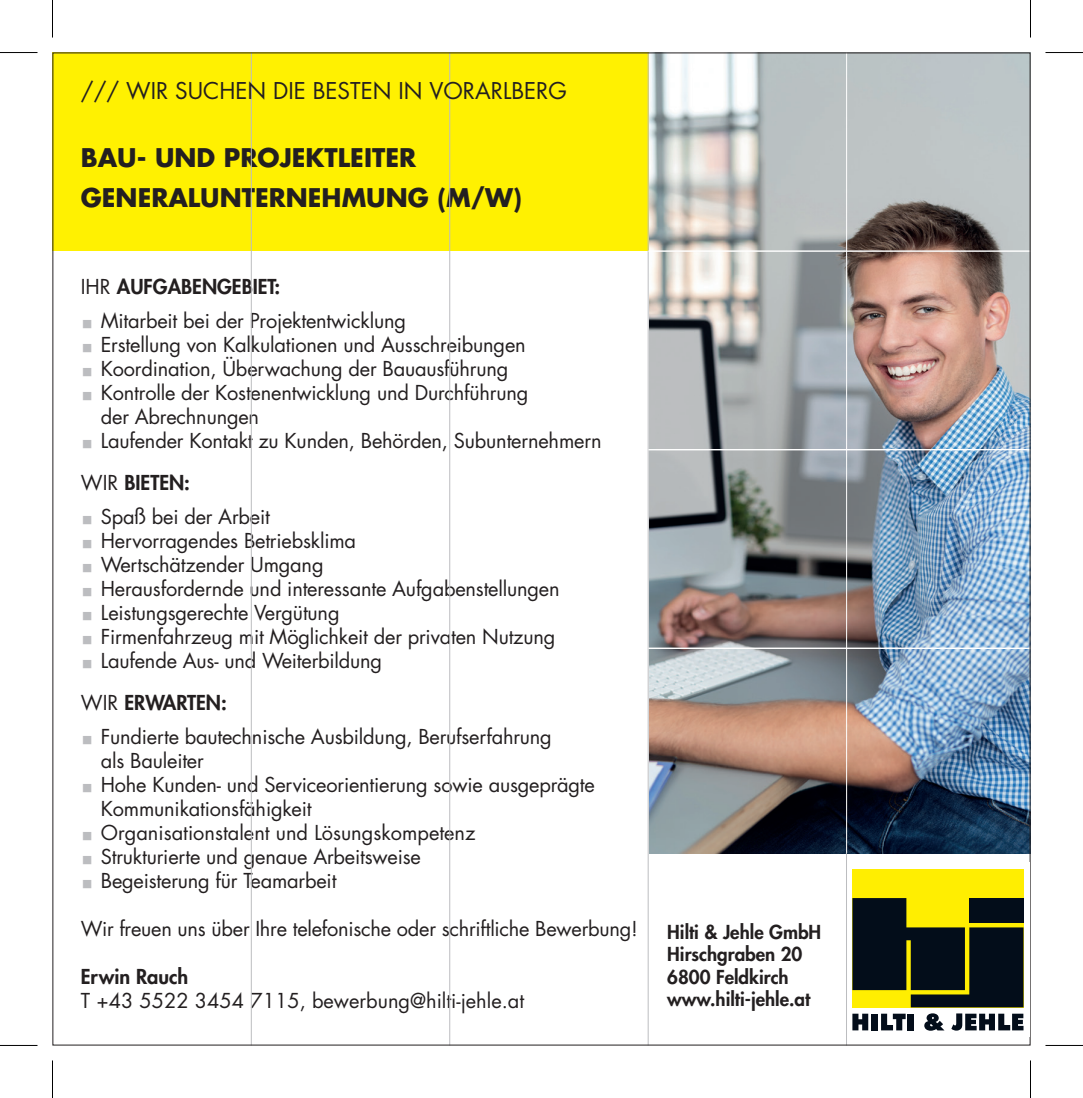
<style>
.page{position:relative;width:1083px;height:1098px;background:#fff}
.page>*{position:absolute;margin:0;border:0;box-sizing:border-box;transform-origin:0 0}
.t1{font:700 25px/40px "Futura Std";color:#231f20}
.t2{font:22.5px "Futura Std";color:#231f20}
.t3{font:20px/24px "Futura Std";letter-spacing:-.01em;color:#231f20}
.t4{font:800 20px "Futura Std";color:#231f20}
.t5{font:800 18.75px/22.5px "Futura Std";color:#231f20}
.s1{font-weight:800}
.s2{color:#bcbdc0}
</style>
<div class="page">
<div style="left:52px;top:52px;width:597px;height:199px;background:#fff101"></div>
<img style="left:649px;top:52px;width:381px;height:801px">
<hr style="left:251px;top:52px;width:1px;height:993px;background:#bcbdc0">
<hr style="left:449px;top:52px;width:1px;height:993px;background:#bcbdc0">
<hr style="left:648px;top:52px;width:1px;height:993px;background:#bcbdc0">
<hr style="left:846px;top:852px;width:1px;height:193px;background:#bcbdc0">
<hr style="left:846px;top:52px;width:1px;height:800px;background:#fff">
<hr style="left:648px;top:250px;width:382px;height:2px;background:#fff">
<hr style="left:648px;top:449px;width:382px;height:1px;background:#fff">
<hr style="left:648px;top:647px;width:382px;height:1px;background:#fff">
<div style="left:852px;top:868px;width:171px;height:139px;background:#ffee01"></div>
<svg style="left:852px;top:1013px;width:16px;height:17px"></svg>
<div style="left:872px;top:1013px;width:6px;height:17px;background:#030d1a"></div>
<svg style="left:881px;top:1013px;width:25px;height:17px"></svg>
<div style="left:908px;top:1013px;width:6px;height:17px;background:#030d1a"></div>
<svg style="left:924px;top:1013px;width:20px;height:17px"></svg>
<svg style="left:951px;top:1013px;width:72px;height:17px"></svg>
<svg style="left:852px;top:898px;width:171px;height:109px"></svg>
<hr style="left:0;top:52px;width:38px;height:1px;background:#000">
<hr style="left:1045px;top:52px;width:38px;height:1px;background:#000">
<hr style="left:0;top:1044px;width:38px;height:1px;background:#000">
<hr style="left:1045px;top:1044px;width:38px;height:1px;background:#000">
<hr style="left:52px;top:0;width:1px;height:37px;background:#000">
<hr style="left:52px;top:1060px;width:1px;height:37px;background:#000">
<hr style="left:1030px;top:0;width:1px;height:37px;background:#000">
<hr style="left:1030px;top:1060px;width:1px;height:37px;background:#000">
<p class="t2" style="left:81px;top:77px;width:488px">/// WIR SUCHEN DIE BESTEN IN VORARLBERG</p>
<p class="t1" style="left:81px;top:137px;width:443px">BAU- UND PROJEKTLEITER<br>GENERALUNTERNEHMUNG (M/W)</p>
<p class="t3" style="left:81px;top:270px;width:327px;line-height:34px">IHR <span class="s1">AUFGABENGEBIET:<br></span><span class="s2">◼</span> Mitarbeit bei der Projektentwicklung</p>
<p class="t3" style="left:81px;top:333px;width:446px"><span class="s2">◼</span> Erstellung von Kalkulationen und Ausschreibungen</p>
<p class="t3" style="left:81px;top:357px;width:429px"><span class="s2">◼</span> Koordination, Überwachung der Bauausführung</p>
<p class="t3" style="left:81px;top:381px;width:449px"><span class="s2">◼</span> Kontrolle der Kostenentwicklung und Durchführung</p>
<p class="t3" style="left:101px;top:405px;width:160px">der Abrechnungen</p>
<p class="t3" style="left:81px;top:429px;width:522px"><span class="s2">◼</span> Laufender Kontakt zu Kunden, Behörden, Subunternehmern</p>
<p class="t3" style="left:81px;top:465px;width:191px;line-height:34px">WIR <span class="s1">BIETEN:<br></span><span class="s2">◼</span> Spaß bei der Arbeit</p>
<p class="t3" style="left:81px;top:528px;width:480px"><span class="s2">◼</span> Hervorragendes Betriebsklima<br><span class="s2">◼</span> Wertschätzender Umgang<br><span class="s2">◼</span> Herausfordernde und interessante Aufgabenstellungen <span class="s2">◼</span> Leistungsgerechte Vergütung<br><span class="s2">◼</span> Firmenfahrzeug mit Möglichkeit der privaten Nutzung <span class="s2">◼</span> Laufende Aus- und Weiterbildung</p>
<p class="t3" style="left:81px;top:685px;width:473px;line-height:34px">WIR <span class="s1">ERWARTEN:<br></span><span class="s2">◼</span> Fundierte bautechnische Ausbildung, Berufserfahrung</p>
<p class="t3" style="left:101px;top:748px;width:104px">als Bauleiter</p>
<p class="t3" style="left:81px;top:772px;width:516px"><span class="s2">◼</span> Hohe Kunden- und Serviceorientierung sowie ausgeprägte</p>
<p class="t3" style="left:101px;top:796px;width:212px">Kommunikationsfähigkeit</p>
<p class="t3" style="left:81px;top:820px;width:396px"><span class="s2">◼</span> Organisationstalent und Lösungskompetenz</p>
<p class="t3" style="left:81px;top:844px;width:342px"><span class="s2">◼</span> Strukturierte und genaue Arbeitsweise</p>
<p class="t3" style="left:81px;top:868px;width:257px"><span class="s2">◼</span> Begeisterung für Teamarbeit</p>
<p class="t3" style="left:81px;top:916px;width:559px">Wir freuen uns über Ihre telefonische oder schriftliche Bewerbung!</p>
<p class="t4" style="left:81px;top:963px;width:109px">Erwin Rauch</p>
<p class="t3" style="left:81px;top:988px;width:445px">T +43 5522 3454 7115, bewerbung@hilti-jehle.at</p>
<p class="t5" style="left:667px;top:920px;width:155px">Hilti &amp; Jehle GmbH<br>Hirschgraben 20<br>6800 Feldkirch www.hilti-jehle.at</p>
</div>
